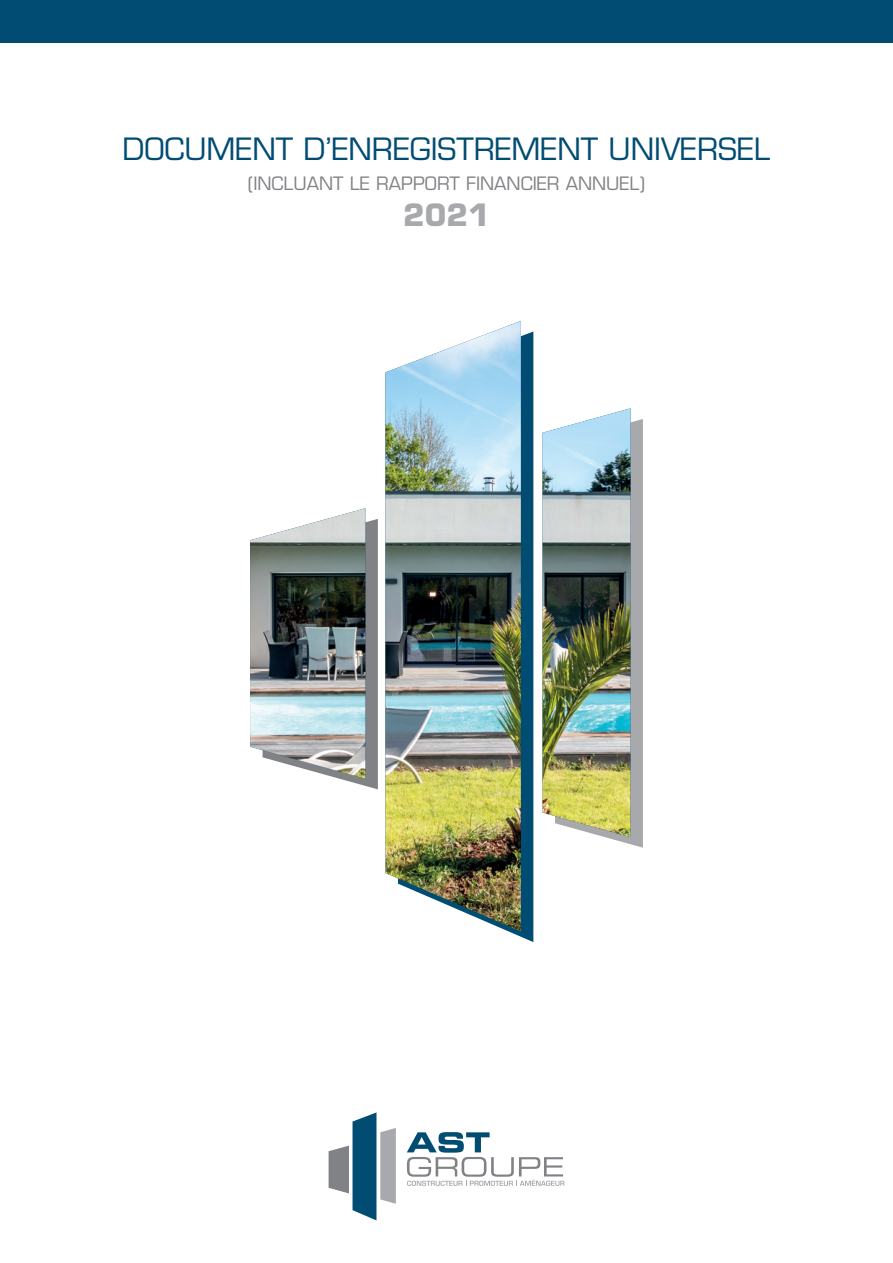
<style>
.page{position:relative;width:893px;height:1263px;background:#fff}
.page>*{position:absolute;margin:0;border:0;box-sizing:border-box;transform-origin:0 0}
.t1{font:30px "Eurostile";color:#004c72}
.t2{font:700 30px "Eurostile";color:#a8a9ad}
.t3{font:18px "Eurostile";color:#808285}
</style>
<div class="page">
<svg style="left:630px;top:419px;width:13px;height:429px;background:#a5a8ab"></svg>
<img style="left:250px;top:321px;width:380px;height:610px">
<svg style="left:407px;top:1132px;width:157px;height:54px"></svg>
<svg style="left:329px;top:1112px;width:67px;height:108px"></svg>
<div style="left:0;top:0;width:893px;height:43px;background:#004c72"></div>
<h1 class="t1" style="left:122px;top:131px;width:650px">DOCUMENT D’ENREGISTREMENT UNIVERSEL</h1>
<p class="t3" style="left:248px;top:172px;width:399px">(INCLUANT LE RAPPORT FINANCIER ANNUEL)</p>
<h1 class="t2" style="left:403px;top:196px;width:88px">2021</h1>
</div>
